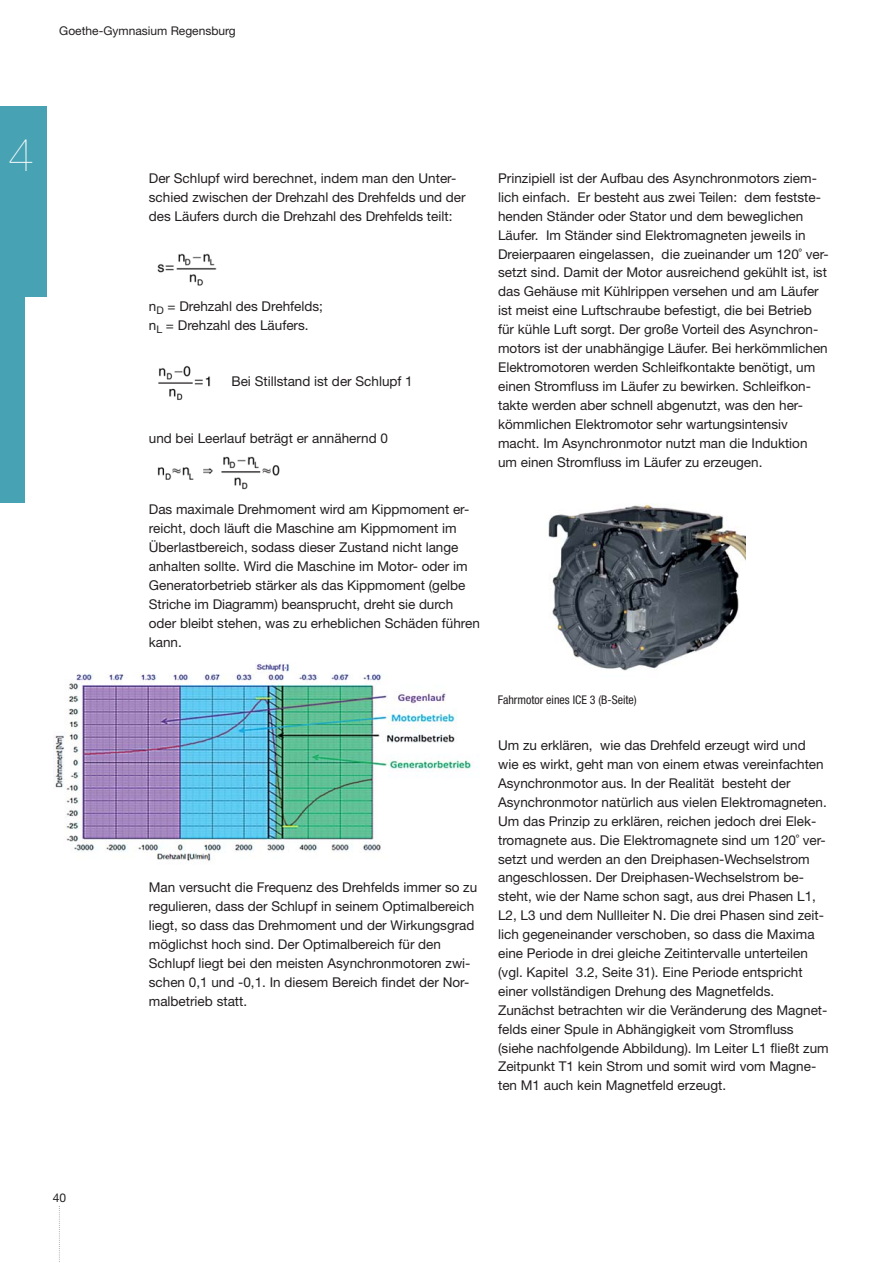
<style>
.page{position:relative;width:893px;height:1263px;background:#fff}
.page>*{position:absolute;margin:0;border:0;box-sizing:border-box;transform-origin:0 0}
.t1{font:200 46.35px "Helvetica Neue";color:#fff}
.t2{font:13.5px/18.9px "Helvetica Neue";color:#231f20}
.t3{font:12px "Helvetica Neue";color:#231f20}
.t4{font:condensed 12px "Helvetica Neue";color:#231f20}
</style>
<div class="page">
<img style="left:158px;top:365px;width:53px;height:35px">
<div style="left:0;top:106px;width:46px;height:397px;background:#47a2b4"></div>
<div style="left:25px;top:298px;width:77px;height:235px;background:#fff"></div>
<svg style="left:59px;top:1206px;width:1px;height:56px"></svg>
<img style="left:157px;top:253px;width:60px;height:33px">
<img style="left:157px;top:456px;width:123px;height:34px">
<img style="left:53px;top:662px;width:420px;height:200px">
<img style="left:548px;top:504px;width:197px;height:167px">
<p class="t3" style="left:59px;top:27px;width:178px">Goethe-Gymnasium Regensburg</p>
<h1 class="t1" style="left:8px;top:138px;width:27px">4</h1>
<p class="t3" style="left:53px;top:1193px;width:15px">40</p>
<p class="t2" style="left:149px;top:170px;width:318px">Der Schlupf wird berechnet, indem man den Unter&shy;schied zwischen der Drehzahl des Drehfelds und der des Läufers durch die Drehzahl des Drehfelds teilt:</p>
<p class="t2" style="left:149px;top:298px;width:176px">n<sub>D</sub> = Drehzahl des Drehfelds; n<sub>L</sub> = Drehzahl des Läufers.</p>
<p class="t2" style="left:231px;top:374px;width:183px">Bei Stillstand ist der Schlupf 1</p>
<p class="t2" style="left:149px;top:430px;width:241px">und bei Leerlauf beträgt er annähernd 0</p>
<p class="t2" style="left:149px;top:502px;width:333px">Das maximale Drehmoment wird am Kippmoment er&shy;reicht, doch läuft die Maschine am Kippmoment im Überlastbereich, sodass dieser Zustand nicht lange anhalten sollte. Wird die Maschine im Motor- oder im Generatorbetrieb stärker als das Kippmoment (gelbe Striche im Diagramm) beansprucht, dreht sie durch oder bleibt stehen, was zu erheblichen Schäden führen kann.</p>
<p class="t2" style="left:498px;top:170px;width:332px">Prinzipiell ist der Aufbau des Asynchronmotors ziem&shy;lich einfach. Er besteht aus zwei Teilen: dem festste&shy;henden Ständer oder Stator und dem beweglichen Läufer. Im Ständer sind Elektromagneten jeweils in Dreierpaaren eingelassen, die zueinander um 120˚ ver&shy;setzt sind. Damit der Motor ausreichend gekühlt ist, ist das Gehäuse mit Kühlrippen versehen und am Läufer ist meist eine Luftschraube befestigt, die bei Betrieb für kühle Luft sorgt. Der große Vorteil des Asynchron&shy;motors ist der unabhängige Läufer. Bei herkömmlichen Elektromotoren werden Schleifkontakte benötigt, um einen Stromfluss im Läufer zu bewirken. Schleifkon&shy;takte werden aber schnell abgenutzt, was den her&shy;kömmlichen Elektromotor sehr wartungsintensiv macht. Im Asynchronmotor nutzt man die Induktion um einen Stromfluss im Läufer zu erzeugen.</p>
<p class="t2" style="left:149px;top:880px;width:330px">Man versucht die Frequenz des Drehfelds immer so zu regulieren, dass der Schlupf in seinem Optimalbereich liegt, so dass das Drehmoment und der Wirkungsgrad möglichst hoch sind. Der Optimalbereich für den Schlupf liegt bei den meisten Asynchronmotoren zwi&shy;schen 0,1 und -0,1. In diesem Bereich findet der Nor&shy;malbetrieb statt.</p>
<p class="t4" style="left:498px;top:695px;width:140px">Fahrmotor eines ICE 3 (B-Seite)</p>
<p class="t2" style="left:498px;top:737px;width:332px">Um zu erklären, wie das Drehfeld erzeugt wird und wie es wirkt, geht man von einem etwas vereinfachten Asynchronmotor aus. In der Realität besteht der Asynchronmotor natürlich aus vielen Elektromagneten.<br>Um das Prinzip zu erklären, reichen jedoch drei Elek&shy;tromagnete aus. Die Elektromagnete sind um 120˚ ver&shy;setzt und werden an den Dreiphasen-Wechselstrom angeschlossen. Der Dreiphasen-Wechselstrom be&shy;steht, wie der Name schon sagt, aus drei Phasen L1, L2, L3 und dem Nullleiter N. Die drei Phasen sind zeit&shy;lich gegeneinander verschoben, so dass die Maxima eine Periode in drei gleiche Zeitintervalle unterteilen (vgl. Kapitel 3.2, Seite 31). Eine Periode entspricht einer vollständigen Drehung des Magnetfelds.<br>Zunächst betrachten wir die Veränderung des Magnet&shy;felds einer Spule in Abhängigkeit vom Stromfluss (siehe nachfolgende Abbildung). Im Leiter L1 fließt zum Zeitpunkt T1 kein Strom und somit wird vom Magne&shy;ten M1 auch kein Magnetfeld erzeugt.</p>
</div>
